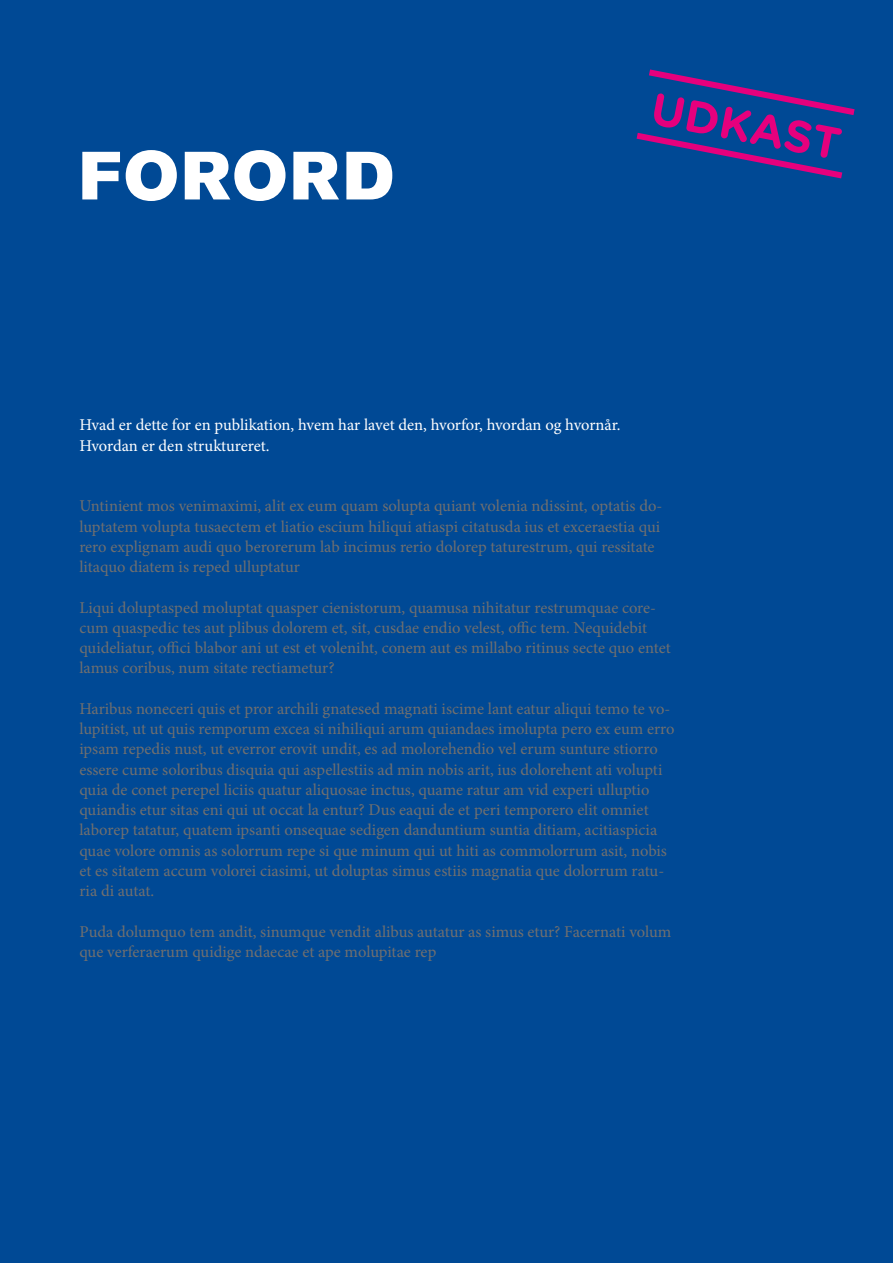
<style>
.page{position:relative;width:893px;height:1263px;background:#004995}
.page>*{position:absolute;margin:0;border:0;box-sizing:border-box;transform-origin:0 0}
.t1{font:67.5px "Akzidenz Grotesk Std Super";letter-spacing:.045em;color:#fff}
.t2{font:700 45px "Gotham Rounded";color:#e6007d}
.t3{font:16.5px/20.2px "Minion Pro";color:#706f6f}
.t4{font:16.5px/20.2px "Minion Pro";letter-spacing:-.005em;color:#fff}
</style>
<div class="page">
<svg style="left:649px;top:69px;width:206px;height:46px"></svg>
<svg style="left:636px;top:132px;width:207px;height:47px"></svg>
<h1 class="t1" style="left:79px;top:137px;width:316px">FORORD</h1>
<h2 class="t2" style="left:657px;top:81px;width:194px;rotate:11deg">UDKAST</h2>
<p class="t4" style="left:79px;top:415px;width:543px">Hvad er dette for en publikation, hvem har lavet den, hvorfor, hvordan og hvornår.<br>Hvordan er den struktureret.</p>
<p class="t3" style="left:79px;top:496px;width:585px">Untinient mos venimaximi, alit ex eum quam solupta quiant volenia ndissint, optatis do&shy;luptatem volupta tusaectem et liatio escium hiliqui atiaspi citatusda ius et exceraestia qui rero explignam audi quo berorerum lab incimus rerio dolorep taturestrum, qui ressitate litaquo diatem is reped ulluptatur</p>
<p class="t3" style="left:79px;top:597px;width:593px">Liqui doluptasped moluptat quasper cienistorum, quamusa nihitatur restrumquae core&shy;cum quaspedic tes aut plibus dolorem et, sit, cusdae endio velest, offic tem. Nequidebit quideliatur, offici blabor ani ut est et voleniht, conem aut es millabo ritinus secte quo entet lamus coribus, num sitate rectiametur?</p>
<p class="t3" style="left:79px;top:699px;width:597px">Haribus noneceri quis et pror archili gnatesed magnati iscime lant eatur aliqui temo te vo&shy;lupitist, ut ut quis remporum excea si nihiliqui arum quiandaes imolupta pero ex eum erro ipsam repedis nust, ut everror erovit undit, es ad molorehendio vel erum sunture stiorro essere cume soloribus disquia qui aspellestiis ad min nobis arit, ius dolorehent ati volupti quia de conet perepel liciis quatur aliquosae inctus, quame ratur am vid experi ulluptio quiandis etur sitas eni qui ut occat la entur? Dus eaqui de et peri temporero elit omniet laborep tatatur, quatem ipsanti onsequae sedigen danduntium suntia ditiam, acitiaspicia quae volore omnis as solorrum repe si que minum qui ut hiti as commolorrum asit, nobis et es sitatem accum volorei ciasimi, ut doluptas simus estiis magnatia que dolorrum ratu&shy;ria di autat.</p>
<p class="t3" style="left:79px;top:921px;width:593px">Puda dolumquo tem andit, sinumque vendit alibus autatur as simus etur? Facernati volum que verferaerum quidige ndaecae et ape molupitae rep</p>
</div>
